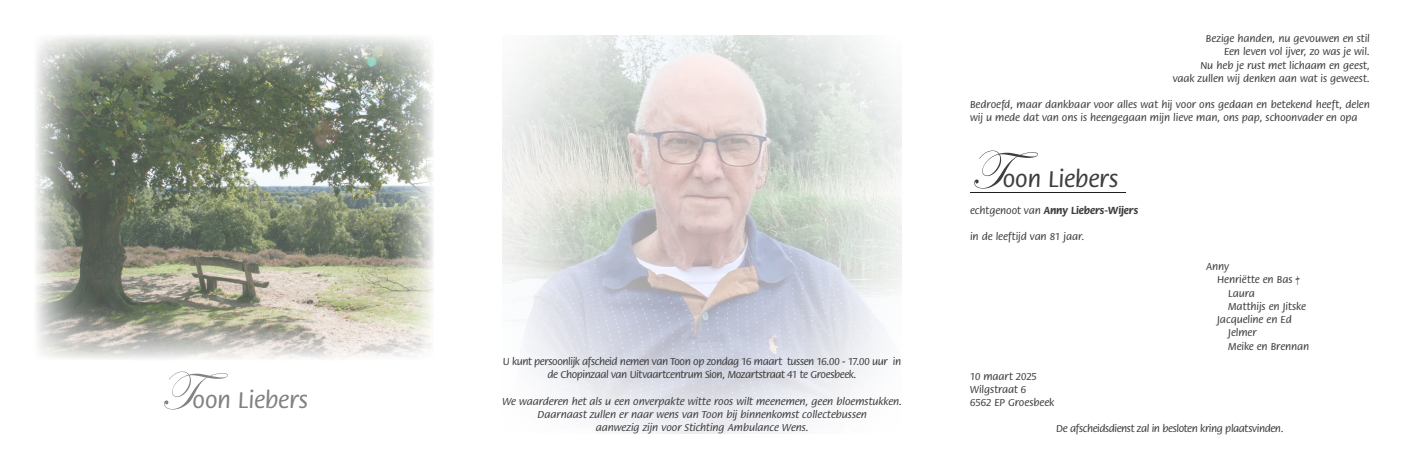
<style>
.page{position:relative;width:1404px;height:468px;background:#fff}
.page>*{position:absolute;margin:0;border:0;box-sizing:border-box;transform-origin:0 0}
._1e_letter_overleden{font:500 25px "Flora Std";letter-spacing:-.015em;color:#808285}
._1e_letter_overleden-2{font:500 25px "Flora Std";letter-spacing:-.015em;color:#3e3e3f}
.t1{font:500 11px/13.2px "Flora Std";letter-spacing:-.01em;color:#3e3e3f}
.t2{font:500 11px/13.2px "Flora Std";letter-spacing:-.035em;color:#3e3e3f;text-align:center}
.t3{font:500 11px "Flora Std";letter-spacing:.01em;color:#3e3e3f}
.t4{font:700 11px "Flora Std";letter-spacing:-.005em;color:#3e3e3f}
.s1{font-family:"Edwardian Script ITC";font-weight:400;font-size:55px}
.s2{font-weight:500}
.s3{font-family:"Graphite Std";font-weight:400}
</style>
<div class="page">
<img style="left:36px;top:36px;width:398px;height:323px">
<img style="left:502px;top:35px;width:399px;height:399px">
<hr style="left:969px;top:192px;width:156px;height:1px;background:#231f20">
<p class="_1e_letter_overleden" style="left:160px;top:387px;width:150px"><span class="s1">T</span>oon Liebers</p>
<p class="t2" style="left:502px;top:355px;width:400px">U kunt persoonlijk afscheid nemen van Toon op zondag 16 maart tussen 16.00 - 17.00 uur in de Chopinzaal van Uitvaartcentrum Sion, Mozartstraat 41 te Groesbeek.</p>
<p class="t3" style="left:502px;top:395px;width:402px">We waarderen het als u een onverpakte witte roos wilt meenemen, geen bloemstukken.</p>
<p class="t1" style="left:537px;top:408px;width:332px">Daarnaast zullen er naar wens van Toon bij binnenkomst collectebussen</p>
<p class="t1" style="left:595px;top:421px;width:216px">aanwezig zijn voor Stichting Ambulance Wens.</p>
<p class="t1" style="left:1205px;top:32px;width:165px">Bezige handen, nu gevouwen en stil</p>
<p class="t1" style="left:1223px;top:45px;width:147px">Een leven vol ijver, zo was je wil.</p>
<p class="t1" style="left:1200px;top:59px;width:171px">Nu heb je rust met lichaam en geest,</p>
<p class="t1" style="left:1172px;top:72px;width:198px">vaak zullen wij denken aan wat is geweest.</p>
<p class="t1" style="left:969px;top:98px;width:401px">Bedroefd, maar dankbaar voor alles wat hij voor ons gedaan en betekend heeft, delen wij u mede dat van ons is heengegaan mijn lieve man, ons pap, schoonvader en opa</p>
<p class="_1e_letter_overleden-2" style="left:969px;top:166px;width:150px"><span class="s1">T</span>oon Liebers</p>
<p class="t4" style="left:969px;top:204px;width:170px"><span class="s2">echtgenoot van</span> Anny Liebers-Wijers</p>
<p class="t1" style="left:969px;top:230px;width:116px">in de leeftijd van 81 jaar.</p>
<p class="t1" style="left:1205px;top:260px;width:24px">Anny</p>
<p class="t1" style="left:1216px;top:273px;width:84px">Henriëtte en Bas <span class="s3">†</span></p>
<p class="t1" style="left:1227px;top:287px;width:28px">Laura</p>
<p class="t1" style="left:1227px;top:300px;width:79px">Matthijs en Jitske</p>
<p class="t1" style="left:1216px;top:313px;width:76px">Jacqueline en Ed</p>
<p class="t1" style="left:1227px;top:326px;width:30px">Jelmer</p>
<p class="t1" style="left:1227px;top:339px;width:83px">Meike en Brennan</p>
<p class="t1" style="left:969px;top:369px;width:68px">10 maart 2025</p>
<p class="t1" style="left:969px;top:383px;width:58px">Wilgstraat 6</p>
<p class="t1" style="left:969px;top:396px;width:85px">6562 EP Groesbeek</p>
<p class="t2" style="left:1056px;top:422px;width:229px">De afscheidsdienst zal in besloten kring plaatsvinden.</p>
</div>
